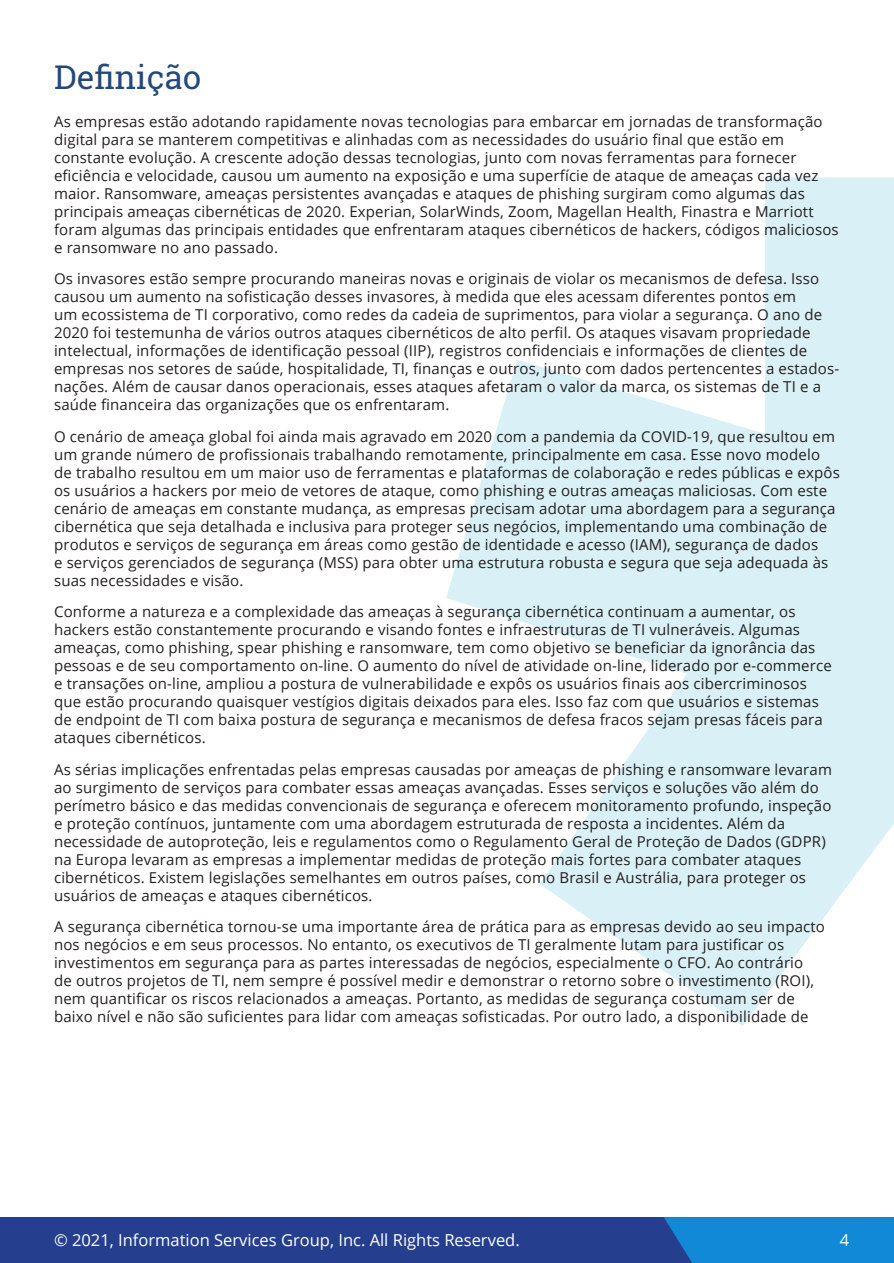
<style>
.page{position:relative;width:894px;height:1263px;background:#fff}
.page>*{position:absolute;margin:0;border:0;box-sizing:border-box;transform-origin:0 0}
.t1{font:33px "Roboto Slab";color:#23487a}
.t2{font:16.5px "Open Sans";color:#fff}
.t3{font:15px/18px "Open Sans";letter-spacing:.01em;color:#231f20}
</style>
<div class="page">
<svg style="left:446px;top:177px;width:447px;height:849px;fill:#d9f0f6"></svg>
<div style="left:1px;top:1217px;width:892px;height:46px;background:#253f8e"></div>
<div style="left:664px;top:1217px;width:229px;height:46px;background:#1289d7"></div>
<p class="t1" style="left:54px;top:54px;width:149px">Definição</p>
<p class="t3" style="left:54px;top:112px;width:785px">As empresas estão adotando rapidamente novas tecnologias para embarcar em jornadas de transformação digital para se manterem competitivas e alinhadas com as necessidades do usuário final que estão em constante evolução. A crescente adoção dessas tecnologias, junto com novas ferramentas para fornecer eficiência e velocidade, causou um aumento na exposição e uma superfície de ataque de ameaças cada vez maior. Ransomware, ameaças persistentes avançadas e ataques de phishing surgiram como algumas das principais ameaças cibernéticas de 2020. Experian, SolarWinds, Zoom, Magellan Health, Finastra e Marriott foram algumas das principais entidades que enfrentaram ataques cibernéticos de hackers, códigos maliciosos e ransomware no ano passado.</p>
<p class="t3" style="left:54px;top:269px;width:786px">Os invasores estão sempre procurando maneiras novas e originais de violar os mecanismos de defesa. Isso causou um aumento na sofisticação desses invasores, à medida que eles acessam diferentes pontos em<br>um ecossistema de TI corporativo, como redes da cadeia de suprimentos, para violar a segurança. O ano de 2020 foi testemunha de vários outros ataques cibernéticos de alto perfil. Os ataques visavam propriedade intelectual, informações de identificação pessoal (IIP), registros confidenciais e informações de clientes de empresas nos setores de saúde, hospitalidade, TI, finanças e outros, junto com dados pertencentes a estados&shy;nações. Além de causar danos operacionais, esses ataques afetaram o valor da marca, os sistemas de TI e a saúde financeira das organizações que os enfrentaram.</p>
<p class="t3" style="left:54px;top:427px;width:787px">O cenário de ameaça global foi ainda mais agravado em 2020 com a pandemia da COVID-19, que resultou em um grande número de profissionais trabalhando remotamente, principalmente em casa. Esse novo modelo de trabalho resultou em um maior uso de ferramentas e plataformas de colaboração e redes públicas e expôs os usuários a hackers por meio de vetores de ataque, como phishing e outras ameaças maliciosas. Com este cenário de ameaças em constante mudança, as empresas precisam adotar uma abordagem para a segurança cibernética que seja detalhada e inclusiva para proteger seus negócios, implementando uma combinação de produtos e serviços de segurança em áreas como gestão de identidade e acesso (IAM), segurança de dados<br>e serviços gerenciados de segurança (MSS) para obter uma estrutura robusta e segura que seja adequada às suas necessidades e visão.</p>
<p class="t3" style="left:54px;top:602px;width:778px">Conforme a natureza e a complexidade das ameaças à segurança cibernética continuam a aumentar, os hackers estão constantemente procurando e visando fontes e infraestruturas de TI vulneráveis. Algumas ameaças, como phishing, spear phishing e ransomware, tem como objetivo se beneficiar da ignorância das pessoas e de seu comportamento on-line. O aumento do nível de atividade on-line, liderado por e-commerce e transações on-line, ampliou a postura de vulnerabilidade e expôs os usuários finais aos cibercriminosos que estão procurando quaisquer vestígios digitais deixados para eles. Isso faz com que usuários e sistemas de endpoint de TI com baixa postura de segurança e mecanismos de defesa fracos sejam presas fáceis para ataques cibernéticos.</p>
<p class="t3" style="left:54px;top:760px;width:779px">As sérias implicações enfrentadas pelas empresas causadas por ameaças de phishing e ransomware levaram ao surgimento de serviços para combater essas ameaças avançadas. Esses serviços e soluções vão além do perímetro básico e das medidas convencionais de segurança e oferecem monitoramento profundo, inspeção e proteção contínuos, juntamente com uma abordagem estruturada de resposta a incidentes. Além da necessidade de autoproteção, leis e regulamentos como o Regulamento Geral de Proteção de Dados (GDPR) na Europa levaram as empresas a implementar medidas de proteção mais fortes para combater ataques cibernéticos. Existem legislações semelhantes em outros países, como Brasil e Austrália, para proteger os usuários de ameaças e ataques cibernéticos.</p>
<p class="t3" style="left:54px;top:917px;width:772px">A segurança cibernética tornou-se uma importante área de prática para as empresas devido ao seu impacto nos negócios e em seus processos. No entanto, os executivos de TI geralmente lutam para justificar os investimentos em segurança para as partes interessadas de negócios, especialmente o CFO. Ao contrário<br>de outros projetos de TI, nem sempre é possível medir e demonstrar o retorno sobre o investimento (ROI), nem quantificar os riscos relacionados a ameaças. Portanto, as medidas de segurança costumam ser de baixo nível e não são suficientes para lidar com ameaças sofisticadas. Por outro lado, a disponibilidade de</p>
<p class="t2" style="left:54px;top:1229px;width:467px">© 2021, Information Services Group, Inc. All Rights Reserved.</p>
<p class="t2" style="left:839px;top:1229px;width:11px">4</p>
</div>
